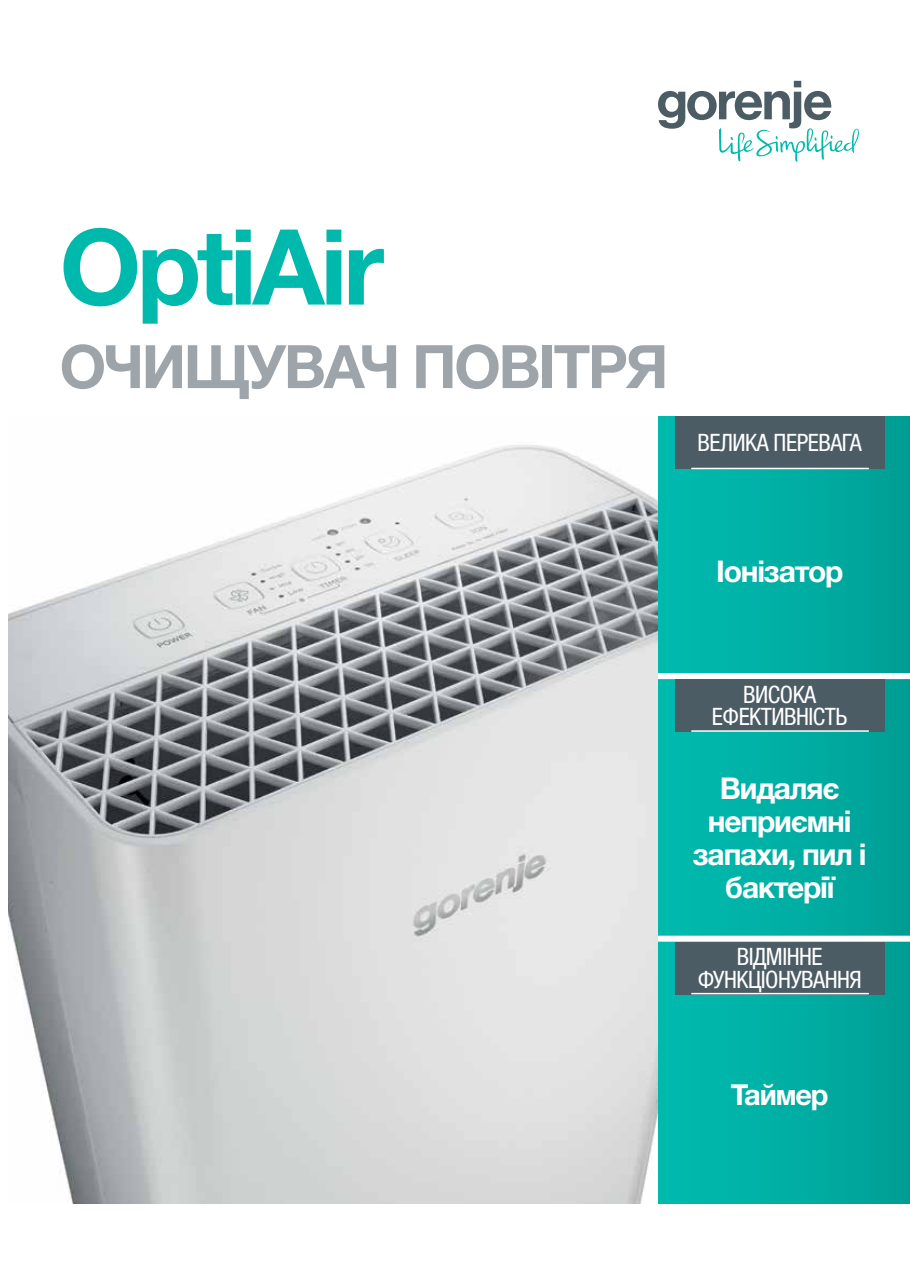
<style>
.page{position:relative;width:910px;height:1280px;background:#fff}
.page>*{position:absolute;margin:0;border:0;box-sizing:border-box;transform-origin:0 0}
.t1{font:700 105px "Helvetica Neue LTW1 G";letter-spacing:-.04em;color:#00b9ad}
.t2{font:700 60px "Helvetica Neue LTW1 G";letter-spacing:-.04em;color:#9da5ab}
.t3{font:700 30px/33px "Helvetica Neue LTW1 G";letter-spacing:-.04em;color:#fff;text-align:center}
.t4{font:700 28.95px "Helvetica Neue LTW1 G";letter-spacing:-.04em;color:#fff}
.t5{font:condensed 24px/22.8px "Helvetica Neue LTW1 G";letter-spacing:-.02em;color:#fff;text-align:center}
</style>
<div class="page">
<img style="left:9px;top:445px;width:649px;height:758px">
<svg style="left:658px;top:81px;width:201px;height:81px"></svg>
<div style="left:658px;top:939px;width:252px;height:264px;background:linear-gradient(to right,#00bcb0,#009f95)"></div>
<div style="left:658px;top:416px;width:252px;height:257px;background:linear-gradient(to right,#00bcb0,#009f95)"></div>
<div style="left:658px;top:679px;width:252px;height:257px;background:linear-gradient(to right,#00bcb0,#009f95)"></div>
<div style="left:675px;top:416px;width:209px;height:53px;background:#4c5c65"></div>
<div style="left:658px;top:936px;width:252px;height:6px;background:#fff"></div>
<hr style="left:692px;top:468px;width:176px;height:1px;background:#fff">
<div style="left:675px;top:679px;width:209px;height:53px;background:#4c5c65"></div>
<hr style="left:692px;top:730px;width:176px;height:2px;background:#fff">
<div style="left:675px;top:942px;width:209px;height:52px;background:#4c5c65"></div>
<hr style="left:692px;top:993px;width:176px;height:1px;background:#fff">
<h1 class="t1" style="left:60px;top:202px;width:326px">OptiAir</h1>
<h2 class="t2" style="left:60px;top:330px;width:610px">ОЧИЩУВАЧ ПОВІТРЯ</h2>
<p class="t5" style="left:698px;top:432px;width:166px">ВЕЛИКА ПЕРЕВАГА</p>
<p class="t3" style="left:716px;top:554px;width:129px">Іонізатор</p>
<p class="t5" style="left:712px;top:683px;width:137px">ВИСОКА<br>ЕФЕКТИВНІСТЬ</p>
<p class="t3" style="left:693px;top:772px;width:175px">Видаляє неприємні запахи, пил і бактерії</p>
<p class="t5" style="left:698px;top:945px;width:166px">ВІДМІННЕ<br>ФУНКЦІОНУВАННЯ</p>
<p class="t4" style="left:731px;top:1076px;width:99px">Таймер</p>
</div>
